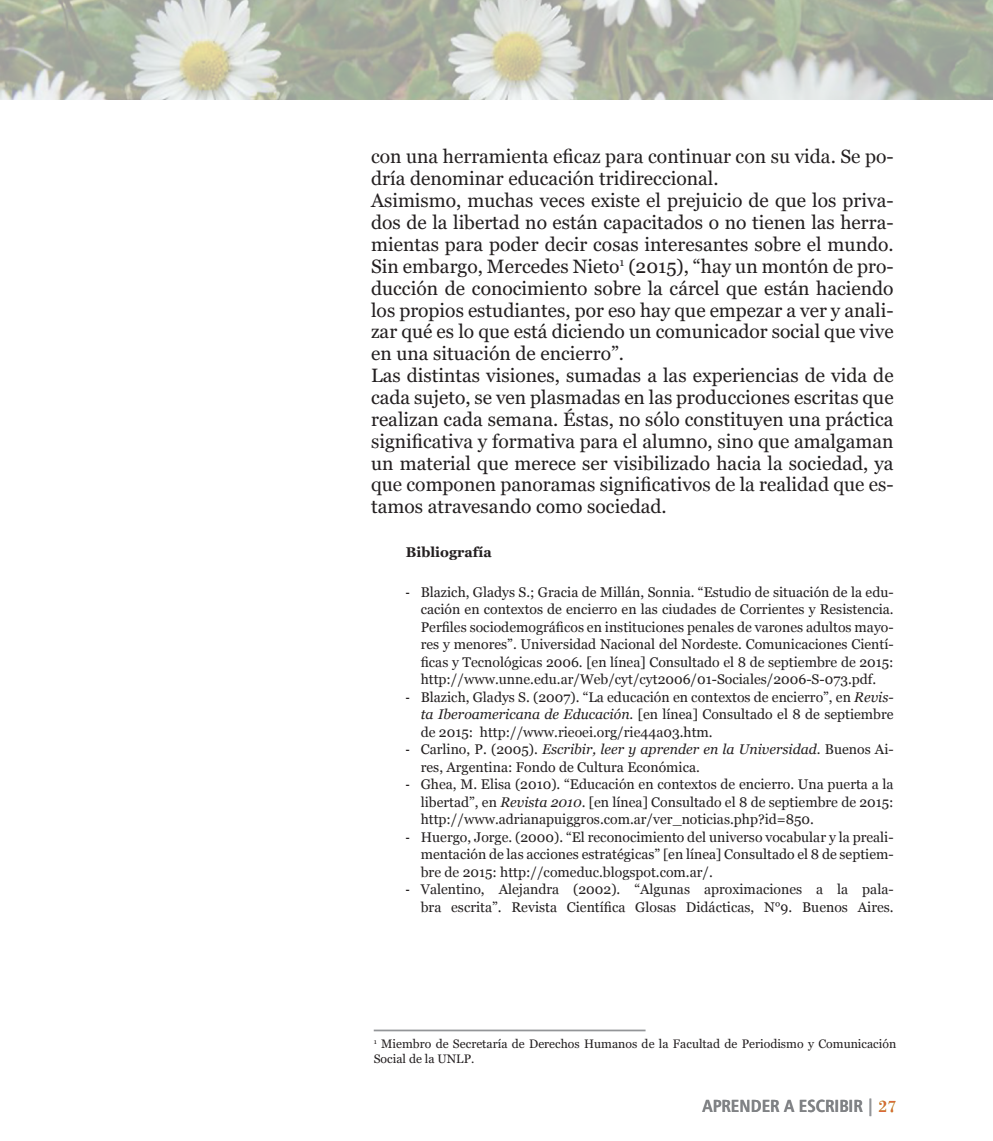
<style>
.page{position:relative;width:993px;height:1141px;background:#fff}
.page>*{position:absolute;margin:0;border:0;box-sizing:border-box;transform-origin:0 0}
.t1{font:19.25px/21.9px "Georgia 2";color:#231f20;text-align:justify}
.t2{font:19.25px/21.9px "Georgia";color:#231f20}
.t3{font:17.5px "Humanist 777 BT Bold Condensed B";color:#808285}
.List_Paragraph{font:14px/17.5px "Georgia";color:#231f20;text-align:justify}
.List_Paragraph-2{font:14px/17.5px "Georgia 2";color:#231f20;text-align:justify}
.t4{font:700 14px "Georgia";color:#231f20}
.t5{font:12.25px/14.7px "Georgia 2";color:#231f20}
.s1{font-family:"Georgia 2"}
.s2{font-family:"Georgia"}
.s3{font-family:"Arial Narrow"}
.s4{font-style:italic}
.s5{font-family:"Georgia";font-style:italic}
.s6{font-family:"Bodoni BT";font-weight:700;font-stretch:condensed;color:#939598}
.s7{font-family:"Bodoni BT";color:#a6ce39}
</style>
<div class="page">
<img style="left:0;top:0;width:992px;height:99px">
<hr style="left:373px;top:1030px;width:272px;height:1px;background:#939598">
<p class="t2" style="left:371px;top:146px;width:524px">con una herramienta eficaz para continuar con su vida. Se po&shy;<span class="s1">dría denominar educación tridireccional.</span></p>
<p class="t1" style="left:371px;top:190px;width:524px">Asimismo, muchas veces existe el prejuicio de que los priva&shy;dos de la libertad no están capacitados o no tienen las herra&shy;mientas para poder decir cosas interesantes sobre el mundo.<br>Sin embargo, Mercedes Nieto<sup>1</sup> <span class="s2">(2015), “hay un montón de pro&shy;</span>ducción de conocimiento sobre la cárcel que están haciendo los propios estudiantes, por eso hay que empezar a ver y anali&shy;zar qué es lo que está diciendo un comunicador social que vive en una situación de encierro”.</p>
<p class="t1" style="left:371px;top:365px;width:524px">Las distintas visiones, sumadas a las experiencias de vida de cada sujeto, se ven plasmadas en las producciones escritas que realizan cada semana. Éstas, no sólo constituyen una práctica <span class="s2">significativa y formativa para el alumno, sino que amalgaman </span>un material que merece ser visibilizado hacia la sociedad, ya <span class="s2">que componen panoramas significativos de la realidad que es&shy;</span>tamos atravesando como sociedad.</p>
<p class="t4" style="left:406px;top:543px;width:87px">Bibliografía</p>
<p class="List_Paragraph-2" style="left:420px;top:583px;width:474px;text-indent:-15px"><span class="s3">-</span> Blazich, Gladys S.; Gracia de Millán, Sonnia. “Estudio de situación de la edu&shy;cación en contextos de encierro en las ciudades de Corrientes y Resistencia.<br><span class="s2">Perfiles sociodemográficos en instituciones penales de varones adultos mayo&shy;</span>res y menores”. Universidad Nacional del Nordeste. Comunicaciones Cientí&shy;<span class="s2">ficas y Tecnológicas 2006. [en línea] Consultado el 8 de septiembre de 2015: http://www.unne.edu.ar/Web/cyt/cyt2006/01-Sociales/2006-S-073.pdf.</span></p>
<p class="List_Paragraph" style="left:420px;top:688px;width:474px;text-indent:-15px"><span class="s3">-</span> Blazich, Gladys S. (2007). “La educación en contextos de encierro”, en <span class="s4">Revis&shy;ta Iberoamericana de Educación</span><span class="s1">. [en línea] Consultado el 8 de septiembre </span>de 2015: http://www.rieoei.org/rie44a03.htm.</p>
<p class="List_Paragraph-2" style="left:420px;top:741px;width:474px;text-indent:-15px"><span class="s3">-</span> <span class="s2">Carlino, P. (2005).</span> <span class="s5">Escribir, leer y aprender en la Universidad</span>. Buenos Ai&shy;res, Argentina: Fondo de Cultura Económica.</p>
<p class="List_Paragraph" style="left:420px;top:776px;width:474px;text-indent:-15px"><span class="s3">-</span> Ghea, M. Elisa (2010). “Educación en contextos de encierro. Una puerta a la <span class="s1">libertad”, en</span> <span class="s4">Revista 2010</span>. [en línea] Consultado el 8 de septiembre de 2015: http://www.adrianapuiggros.com.ar/ver_noticias.php?id=850.</p>
<p class="List_Paragraph" style="left:420px;top:828px;width:474px;text-indent:-15px"><span class="s3">-</span> Huergo, Jorge. (2000). “El reconocimiento del universo vocabular y la preali&shy;<span class="s1">mentación de las acciones estratégicas” [en línea] Consultado el 8 de septiem&shy;</span>bre de 2015: http://comeduc.blogspot.com.ar/.</p>
<p class="List_Paragraph" style="left:406px;top:881px;width:489px;text-align:right"><span class="s3">-</span> Valentino, Alejandra (2002). “Algunas aproximaciones a la pala&shy;bra escrita”. Revista Científica Glosas Didácticas, N°9. Buenos Aires.</p>
<p class="t5" style="left:373px;top:1037px;width:524px"><sup>1</sup> Miembro de Secretaría de Derechos Humanos de la Facultad de Periodismo y Comunicación<br>Social de la UNLP.</p>
<p class="t3" style="left:702px;top:1095px;width:195px">APRENDER A ESCRIBIR <span class="s6">|</span> <span class="s7">27</span></p>
</div>
